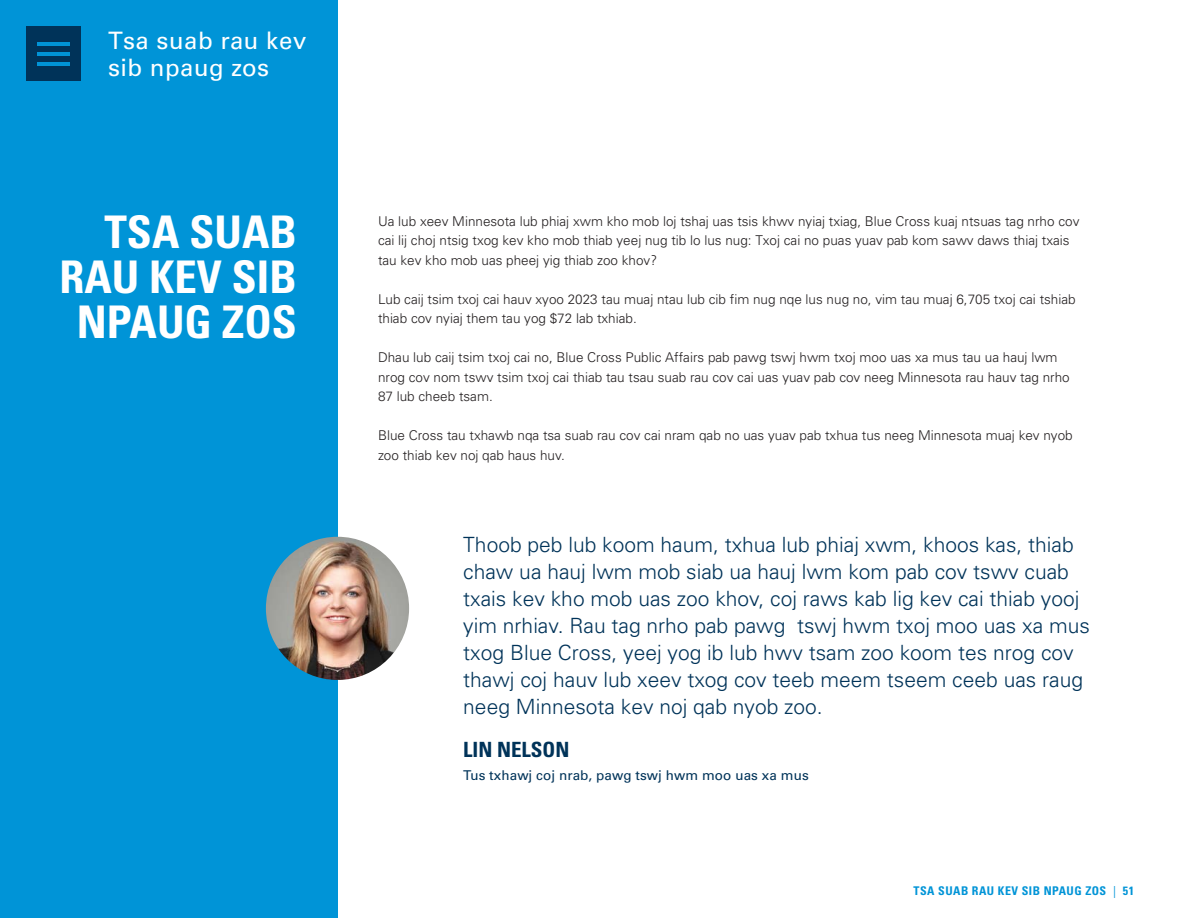
<style>
.page{position:relative;width:1188px;height:918px;background:#fff}
.page>*{position:absolute;margin:0;border:0;box-sizing:border-box;transform-origin:0 0}
.H2-Subsection-White{font:700 condensed 45px/45px "Univers";color:#fff;text-align:right}
.TOC-Title{font:24px/27px "Univers LT Std";letter-spacing:.02em;color:#fff}
.QuotePage-Quote{font:300 21px/27px "Univers";color:#003359}
.QuotePage-Quote-2{font:700 condensed 21px "Univers";color:#003359}
.Body-left_justified{font:300 13.5px/19.5px "Univers";color:#231f20}
.QuotePage-Attributio{font:13.5px "Univers LT Std";letter-spacing:.005em;color:#003359}
.t1{font:700 condensed 12px "Univers";letter-spacing:.04em;color:#0094d7}
.s1{font-weight:400}
</style>
<div class="page">
<div style="left:0;top:0;width:338px;height:918px;background:#0094d7"></div>
<img style="left:266px;top:537px;width:143px;height:143px;border-radius:72px">
<div style="left:27px;top:27px;width:54px;height:54px;background:#003359"></div>
<hr style="left:38px;top:42px;width:32px;height:4px;background:#0094d7">
<hr style="left:38px;top:52px;width:32px;height:4px;background:#0094d7">
<hr style="left:38px;top:62px;width:32px;height:4px;background:#0094d7">
<p class="TOC-Title" style="left:108px;top:27px;width:200px">Tsa suab rau kev sib npaug zos</p>
<p class="H2-Subsection-White" style="left:59px;top:210px;width:239px">TSA SUAB<br>RAU KEV SIB<br>NPAUG ZOS</p>
<p class="Body-left_justified" style="left:378px;top:211px;width:703px">Ua lub xeev Minnesota lub phiaj xwm kho mob loj tshaj uas tsis khwv nyiaj txiag, Blue Cross kuaj ntsuas tag nrho cov cai lij choj ntsig txog kev kho mob thiab yeej nug tib lo lus nug: Txoj cai no puas yuav pab kom sawv daws thiaj txais tau kev kho mob uas pheej yig thiab zoo khov?</p>
<p class="Body-left_justified" style="left:378px;top:289px;width:699px">Lub caij tsim txoj cai hauv xyoo 2023 tau muaj ntau lub cib fim nug nqe lus nug no, vim tau muaj 6,705 txoj cai tshiab thiab cov nyiaj them tau yog $72 lab txhiab.</p>
<p class="Body-left_justified" style="left:378px;top:348px;width:693px">Dhau lub caij tsim txoj cai no, Blue Cross Public Affairs pab pawg tswj hwm txoj moo uas xa mus tau ua hauj lwm nrog cov nom tswv tsim txoj cai thiab tau tsau suab rau cov cai uas yuav pab cov neeg Minnesota rau hauv tag nrho<br>87 lub cheeb tsam.</p>
<p class="Body-left_justified" style="left:378px;top:426px;width:696px">Blue Cross tau txhawb nqa tsa suab rau cov cai nram qab no uas yuav pab txhua tus neeg Minnesota muaj kev nyob zoo thiab kev noj qab haus huv.</p>
<p class="QuotePage-Quote" style="left:463px;top:531px;width:628px">Thoob peb lub koom haum, txhua lub phiaj xwm, khoos kas, thiab chaw ua hauj lwm mob siab ua hauj lwm kom pab cov tswv cuab txais kev kho mob uas zoo khov, coj raws kab lig kev cai thiab yooj yim nrhiav. Rau tag nrho pab pawg tswj hwm txoj moo uas xa mus txog Blue Cross, yeej yog ib lub hwv tsam zoo koom tes nrog cov thawj coj hauv lub xeev txog cov teeb meem tseem ceeb uas raug neeg Minnesota kev noj qab nyob zoo.</p>
<p class="QuotePage-Quote-2" style="left:463px;top:737px;width:108px">LIN NELSON</p>
<p class="QuotePage-Attributio" style="left:463px;top:767px;width:347px">Tus txhawj coj nrab, pawg tswj hwm moo uas xa mus</p>
<p class="t1" style="left:914px;top:884px;width:222px">TSA SUAB RAU KEV SIB NPAUG ZOS <span class="s1">|</span> 51</p>
</div>
